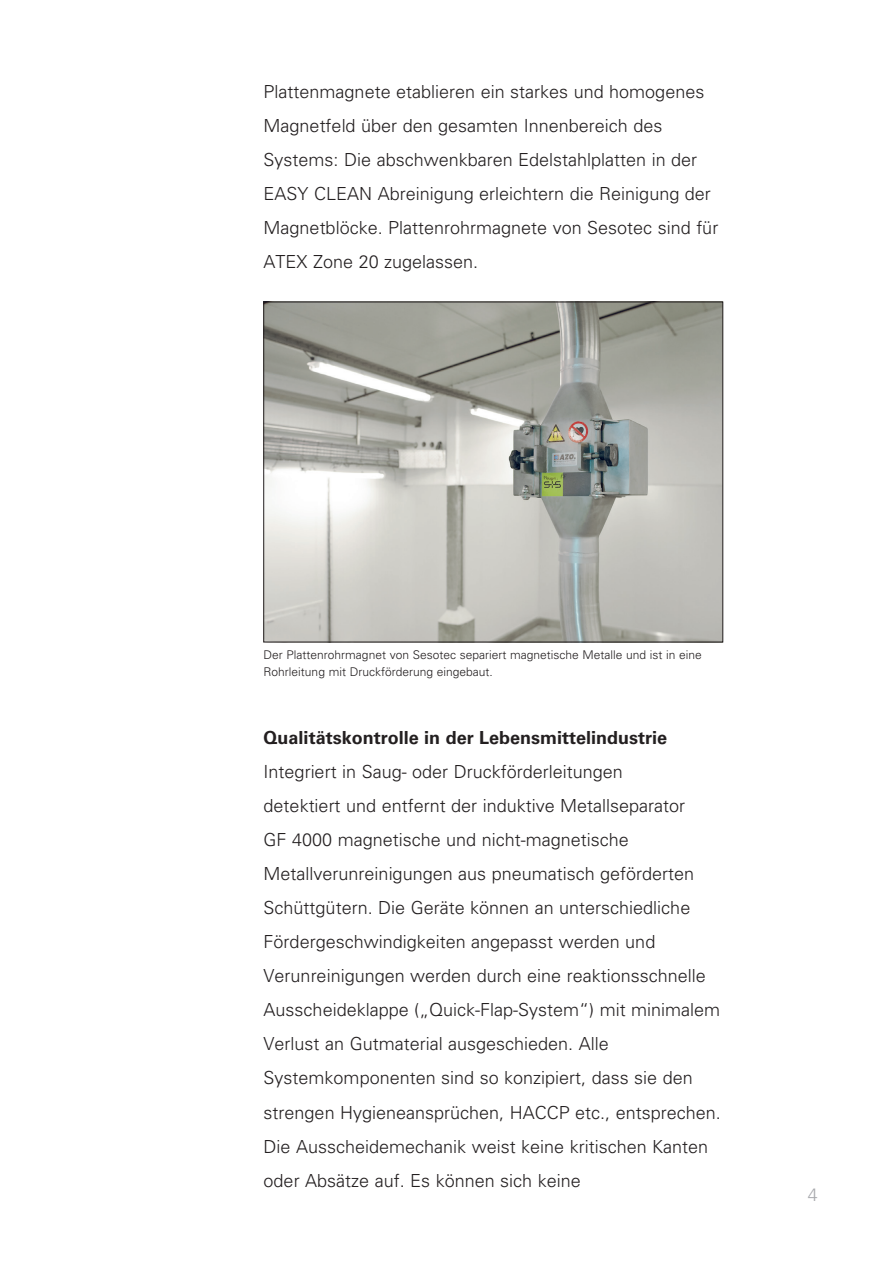
<style>
.page{position:relative;width:893px;height:1263px;background:#fff}
.page>*{position:absolute;margin:0;border:0;box-sizing:border-box;transform-origin:0 0}
.t1{font:300 18px/34px "Univers LT";color:#231f20}
.t2{font:700 18px "Univers LT";color:#231f20}
.t3{font:300 18px "Univers LT";color:#a8a9ad}
.t4{font:300 12px/17px "Univers LT";color:#231f20}
</style>
<div class="page">
<img style="left:266px;top:304px;width:455px;height:336px">
<div style="left:264px;top:302px;width:459px;height:340px;border:1px solid #231f20"></div>
<p class="t1" style="left:264px;top:74px;width:456px">Plattenmagnete etablieren ein starkes und homogenes Magnetfeld über den gesamten Innenbereich des Systems: Die abschwenkbaren Edelstahlplatten in der EASY CLEAN Abreinigung erleichtern die Reinigung der Magnetblöcke. Plattenrohrmagnete von Sesotec sind für ATEX Zone 20 zugelassen.</p>
<p class="t4" style="left:264px;top:646px;width:440px">Der Plattenrohrmagnet von Sesotec separiert magnetische Metalle und ist in eine<br>Rohrleitung mit Druckförderung eingebaut.</p>
<p class="t2" style="left:264px;top:727px;width:405px">Qualitätskontrolle in der Lebensmittelindustrie</p>
<p class="t1" style="left:264px;top:755px;width:459px">Integriert in Saug- oder Druckförderleitungen<br>detektiert und entfernt der induktive Metallseparator<br>GF 4000 magnetische und nicht-magnetische Metallverunreinigungen aus pneumatisch geförderten Schüttgütern. Die Geräte können an unterschiedliche Fördergeschwindigkeiten angepasst werden und Verunreinigungen werden durch eine reaktionsschnelle Ausscheideklappe („Quick-Flap-System“) mit minimalem Verlust an Gutmaterial ausgeschieden. Alle Systemkomponenten sind so konzipiert, dass sie den strengen Hygieneansprüchen, HACCP etc., entsprechen.<br>Die Ausscheidemechanik weist keine kritischen Kanten oder Absätze auf. Es können sich keine</p>
<p class="t3" style="left:808px;top:1183px;width:12px">4</p>
</div>
